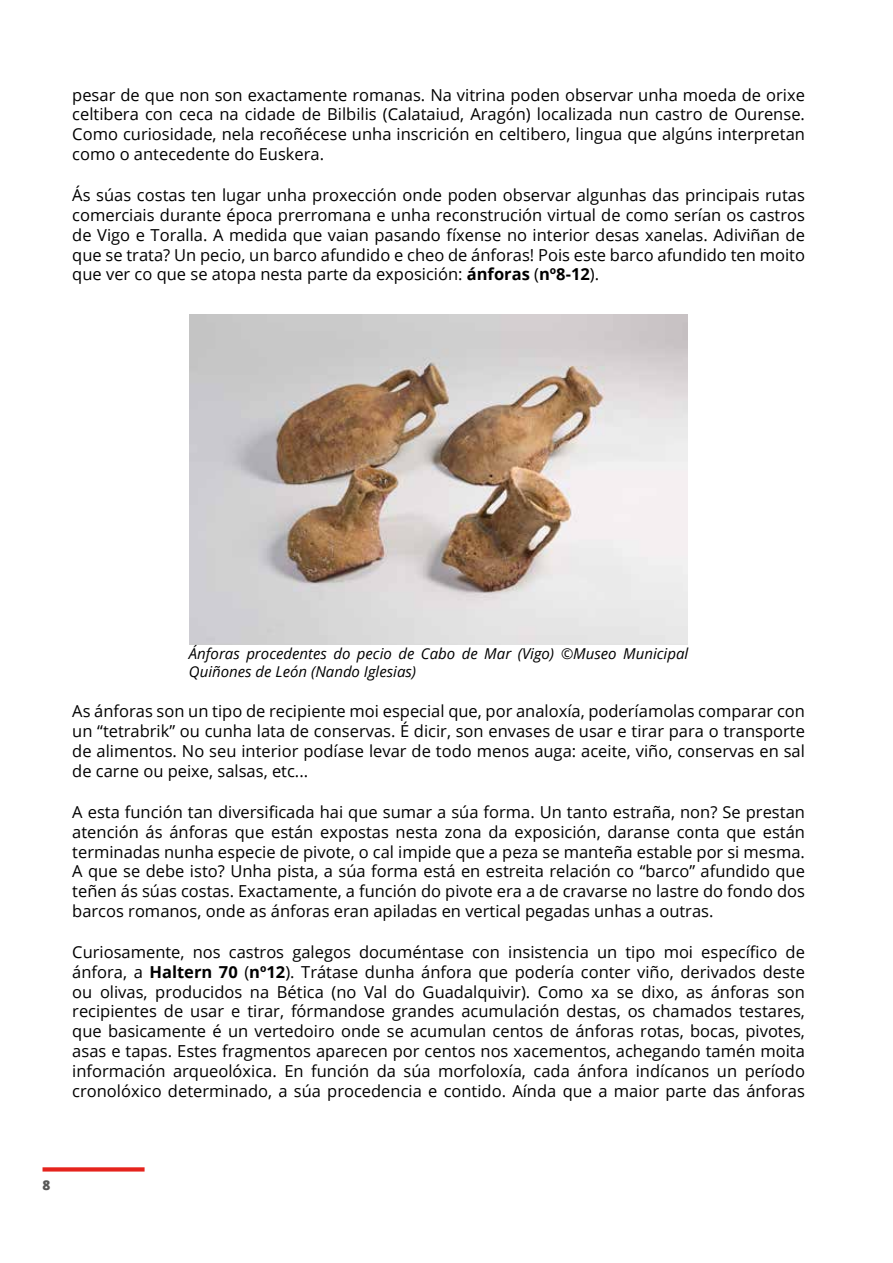
<style>
.page{position:relative;width:893px;height:1263px;background:#fff}
.page>*{position:absolute;margin:0;border:0;box-sizing:border-box;transform-origin:0 0}
.t1{font:16.5px/19.8px "Open Sans";color:#000;text-align:justify}
.t2{font:italic 15px/18px "Open Sans";color:#000}
.t3{font:800 13.5px "Open Sans";color:#575756}
.s1{font-weight:700}
</style>
<div class="page">
<svg style="left:43px;top:1167px;width:102px;height:4px"></svg>
<img style="left:190px;top:315px;width:498px;height:329px">
<p class="t1" style="left:72px;top:84px;width:734px">pesar de que non son exactamente romanas. Na vitrina poden observar unha moeda de orixe celtibera con ceca na cidade de Bilbilis (Calataiud, Aragón) localizada nun castro de Ourense.<br>Como curiosidade, nela recoñécese unha inscrición en celtibero, lingua que algúns interpretan como o antecedente do Euskera.</p>
<p class="t1" style="left:72px;top:185px;width:734px">Ás súas costas ten lugar unha proxección onde poden observar algunhas das principais rutas comerciais durante época prerromana e unha reconstrución virtual de como serían os castros de Vigo e Toralla. A medida que vaian pasando fíxense no interior desas xanelas. Adiviñan de que se trata? Un pecio, un barco afundido e cheo de ánforas! Pois este barco afundido ten moito que ver co que se atopa nesta parte da exposición: <span class="s1">ánforas</span> (<span class="s1">nº8-12</span>).</p>
<p class="t2" style="left:189px;top:644px;width:501px">Ánforas procedentes do pecio de Cabo de Mar (Vigo) ©Museo Municipal<br>Quiñones de León (Nando Iglesias)</p>
<p class="t1" style="left:72px;top:701px;width:734px">As ánforas son un tipo de recipiente moi especial que, por analoxía, poderíamolas comparar con un “tetrabrik” ou cunha lata de conservas. É dicir, son envases de usar e tirar para o transporte de alimentos. No seu interior podíase levar de todo menos auga: aceite, viño, conservas en sal de carne ou peixe, salsas, etc...</p>
<p class="t1" style="left:72px;top:801px;width:734px">A esta función tan diversificada hai que sumar a súa forma. Un tanto estraña, non? Se prestan atención ás ánforas que están expostas nesta zona da exposición, daranse conta que están terminadas nunha especie de pivote, o cal impide que a peza se manteña estable por si mesma.<br>A que se debe isto? Unha pista, a súa forma está en estreita relación co “barco” afundido que teñen ás súas costas. Exactamente, a función do pivote era a de cravarse no lastre do fondo dos barcos romanos, onde as ánforas eran apiladas en vertical pegadas unhas a outras.</p>
<p class="t1" style="left:72px;top:942px;width:734px">Curiosamente, nos castros galegos documéntase con insistencia un tipo moi específico de ánfora, a <span class="s1">Haltern 70</span> (<span class="s1">nº12</span>). Trátase dunha ánfora que podería conter viño, derivados deste ou olivas, producidos na Bética (no Val do Guadalquivir). Como xa se dixo, as ánforas son recipientes de usar e tirar, fórmandose grandes acumulación destas, os chamados testares, que basicamente é un vertedoiro onde se acumulan centos de ánforas rotas, bocas, pivotes, asas e tapas. Estes fragmentos aparecen por centos nos xacementos, achegando tamén moita información arqueolóxica. En función da súa morfoloxía, cada ánfora indícanos un período cronolóxico determinado, a súa procedencia e contido. Aínda que a maior parte das ánforas</p>
<p class="t3" style="left:43px;top:1175px;width:9px">8</p>
</div>
